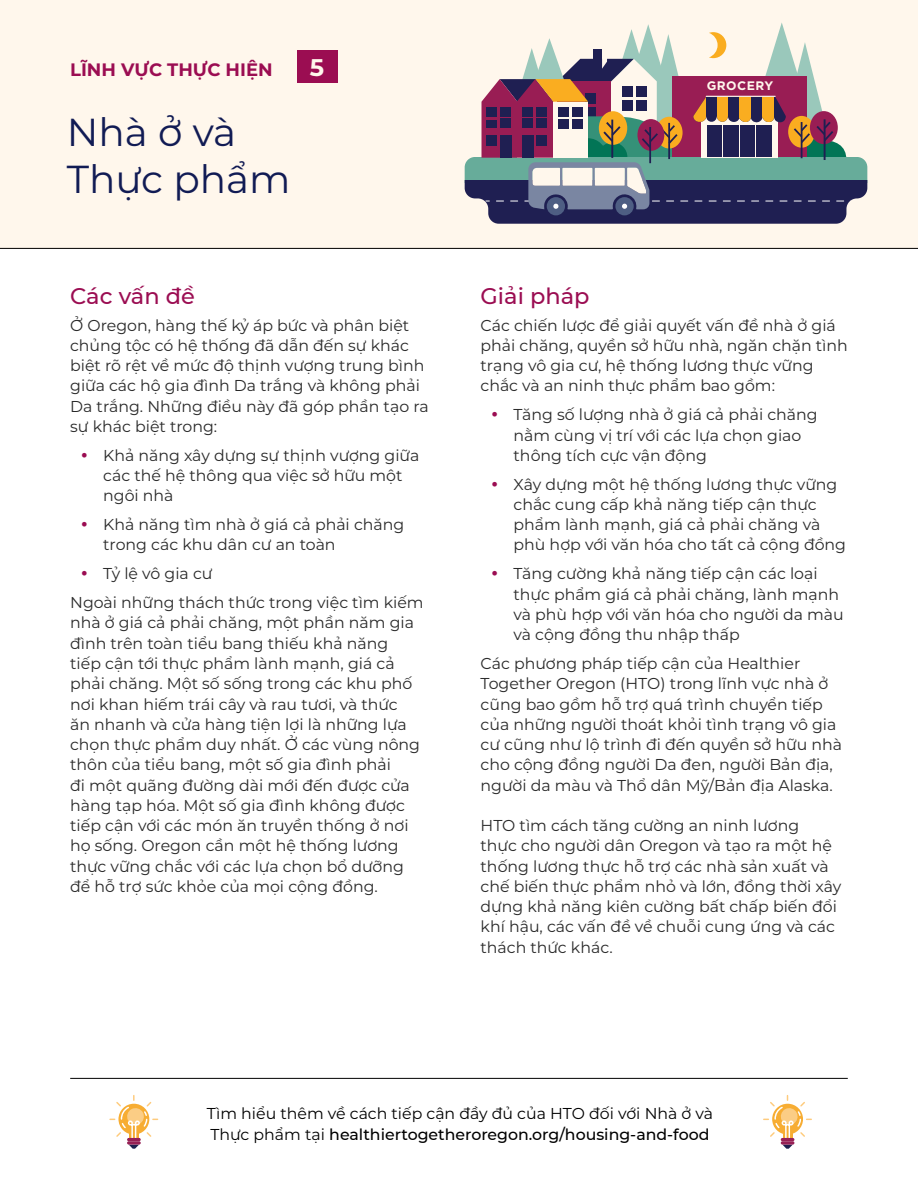
<style>
.page{position:relative;width:918px;height:1188px;background:#fff}
.page>*{position:absolute;margin:0;border:0;box-sizing:border-box;transform-origin:0 0}
.t1{font:39px/46.7px "Montserrat";color:#111b54}
.t2{font:700 24.15px "Montserrat";color:#fff7ec}
.t3{font:500 22.5px "Montserrat";color:#9b0d52}
.t4{font:700 18px "Montserrat";color:#9b0d52}
.t5{font:15.75px/20.2px "Montserrat";color:#292929}
.t6{font:15.75px/20.2px "Montserrat";color:#000}
.t7{font:700 12.3px "Gotham";letter-spacing:.035em;color:#fff7ec}
.s1{font-weight:500}
</style>
<div class="page">
<hr style="left:70px;top:1078px;width:778px;height:1px;background:#000">
<svg style="left:764px;top:1096px;width:47px;height:53px"></svg>
<svg style="left:129px;top:1145px;width:10px;height:4px"></svg>
<hr style="left:127px;top:1138px;width:14px;height:3px;background:#972055;border-radius:2px">
<svg style="left:127px;top:1141px;width:14px;height:4px"></svg>
<svg style="left:110px;top:1096px;width:48px;height:43px"></svg>
<div style="left:0;top:0;width:918px;height:248px;background:#fff7ec"></div>
<div style="left:465px;top:157px;width:402px;height:25px;background:#67ac9a"></div>
<svg style="left:465px;top:180px;width:382px;height:44px;background:#44426b"></svg>
<svg style="left:482px;top:23px;width:385px;height:192px"></svg>
<hr style="left:0;top:248px;width:918px;height:1px;background:#000">
<div style="left:297px;top:51px;width:40px;height:32px;background:#9b0d52"></div>
<p class="t4" style="left:70px;top:56px;width:204px">LĨNH VỰC THỰC HIỆN</p>
<h2 class="t2" style="left:310px;top:50px;width:16px">5</h2>
<h1 class="t1" style="left:67px;top:108px;width:225px">Nhà ở và<br>Thực phẩm</h1>
<h3 class="t3" style="left:70px;top:280px;width:126px">Các vấn đề</h3>
<p class="t5" style="left:70px;top:314px;width:360px">Ở Oregon, hàng thế kỷ áp bức và phân biệt chủng tộc có hệ thống đã dẫn đến sự khác biệt rõ rệt về mức độ thịnh vượng trung bình giữa các hộ gia đình Da trắng và không phải Da trắng. Những điều này đã góp phần tạo ra sự khác biệt trong:</p>
<p class="t5" style="left:103px;top:445px;width:318px">Khả năng xây dựng sự thịnh vượng giữa các thế hệ thông qua việc sở hữu một ngôi nhà</p>
<p class="t5" style="left:103px;top:514px;width:303px">Khả năng tìm nhà ở giá cả phải chăng trong các khu dân cư an toàn</p>
<p class="t5" style="left:70px;top:559px;width:355px;line-height:29px;text-indent:33px">Tỷ lệ vô gia cư<br>Ngoài những thách thức trong việc tìm kiếm</p>
<p class="t5" style="left:70px;top:612px;width:351px">nhà ở giá cả phải chăng, một phần năm gia đình trên toàn tiểu bang thiếu khả năng tiếp cận tới thực phẩm lành mạnh, giá cả phải chăng. Một số sống trong các khu phố nơi khan hiếm trái cây và rau tươi, và thức ăn nhanh và cửa hàng tiện lợi là những lựa chọn thực phẩm duy nhất. Ở các vùng nông thôn của tiểu bang, một số gia đình phải<br>đi một quãng đường dài mới đến được cửa hàng tạp hóa. Một số gia đình không được tiếp cận với các món ăn truyền thống ở nơi họ sống. Oregon cần một hệ thống lương thực vững chắc với các lựa chọn bổ dưỡng để hỗ trợ sức khỏe của mọi cộng đồng.</p>
<p class="t7" style="left:707px;top:78px;width:68px">GROCERY</p>
<h3 class="t3" style="left:481px;top:280px;width:110px">Giải pháp</h3>
<p class="t5" style="left:481px;top:314px;width:369px">Các chiến lược để giải quyết vấn đề nhà ở giá phải chăng, quyền sở hữu nhà, ngăn chặn tình trạng vô gia cư, hệ thống lương thực vững chắc và an ninh thực phẩm bao gồm:</p>
<p class="t5" style="left:514px;top:404px;width:306px">Tăng số lượng nhà ở giá cả phải chăng nằm cùng vị trí với các lựa chọn giao thông tích cực vận động</p>
<p class="t5" style="left:514px;top:473px;width:334px">Xây dựng một hệ thống lương thực vững chắc cung cấp khả năng tiếp cận thực phẩm lành mạnh, giá cả phải chăng và phù hợp với văn hóa cho tất cả cộng đồng</p>
<p class="t5" style="left:514px;top:563px;width:332px">Tăng cường khả năng tiếp cận các loại thực phẩm giá cả phải chăng, lành mạnh và phù hợp với văn hóa cho người da màu và cộng đồng thu nhập thấp</p>
<p class="t5" style="left:481px;top:653px;width:363px">Các phương pháp tiếp cận của Healthier Together Oregon (HTO) trong lĩnh vực nhà ở cũng bao gồm hỗ trợ quá trình chuyển tiếp của những người thoát khỏi tình trạng vô gia cư cũng như lộ trình đi đến quyền sở hữu nhà cho cộng đồng người Da đen, người Bản địa, người da màu và Thổ dân Mỹ/Bản địa Alaska.</p>
<p class="t5" style="left:481px;top:815px;width:362px">HTO tìm cách tăng cường an ninh lương<br>thực cho người dân Oregon và tạo ra một hệ thống lương thực hỗ trợ các nhà sản xuất và chế biến thực phẩm nhỏ và lớn, đồng thời xây dựng khả năng kiên cường bất chấp biến đổi khí hậu, các vấn đề về chuỗi cung ứng và các thách thức khác.</p>
<p class="t6" style="left:207px;top:1103px;width:508px">Tìm hiểu thêm về cách tiếp cận đầy đủ của HTO đối với Nhà ở và<br>Thực phẩm tại <span class="s1">healthiertogetheroregon.org/housing-and-food</span></p>
</div>
